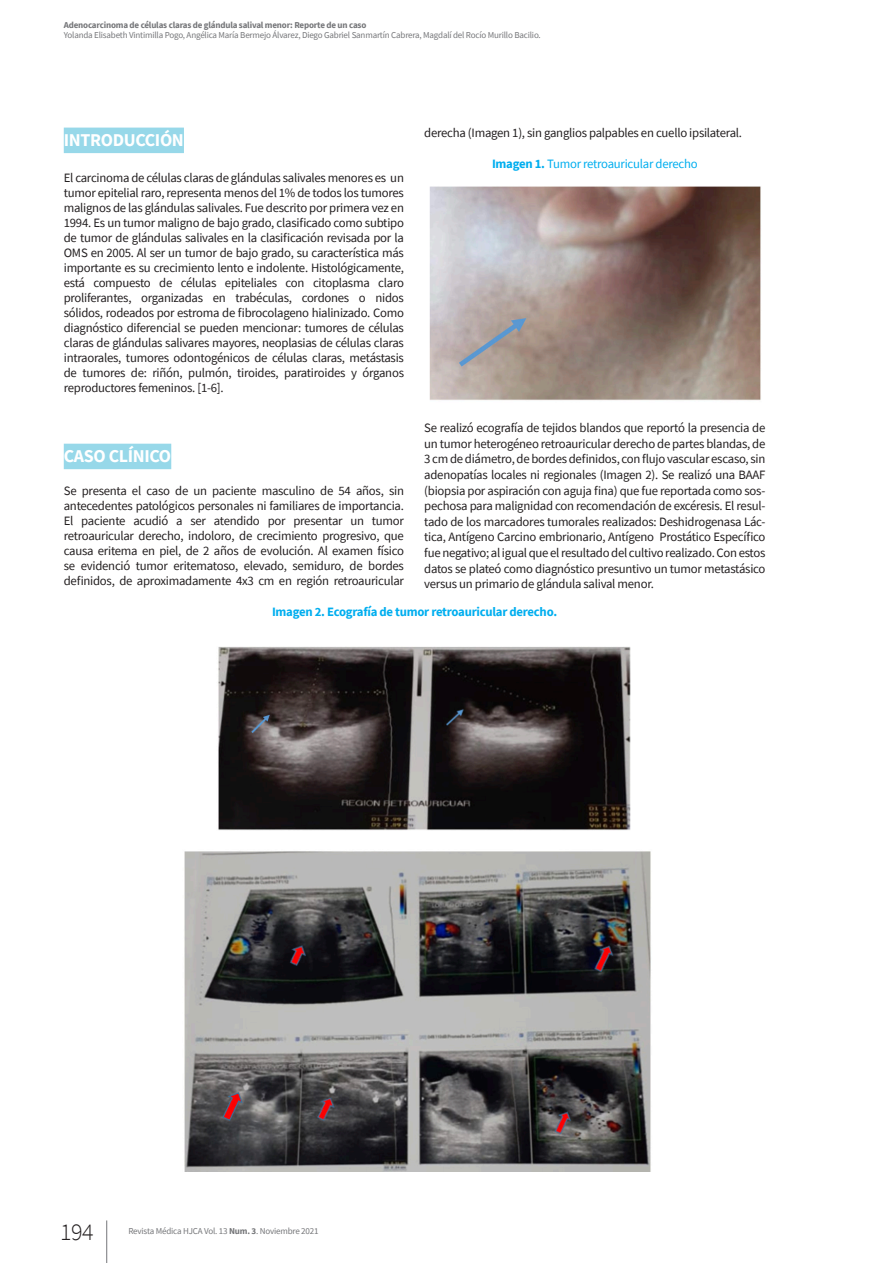
<style>
.page{position:relative;width:893px;height:1263px;background:#fff}
.page>*{position:absolute;margin:0;border:0;box-sizing:border-box;transform-origin:0 0}
.t1{font:300 24px "Source Sans Pro";color:#231f20}
.subtitulo2{font:700 18px "Source Sans Pro";letter-spacing:-.02em;color:#fff}
.texto_mac{font:12.75px/15px "Source Sans Pro";letter-spacing:-.02em;color:#231f20;text-align:justify}
.texto_mac-2{font:700 12.75px "Source Sans Pro";letter-spacing:-.02em;color:#00aeef}
.texto_mac-3{font:12.75px "Source Sans Pro";letter-spacing:-.02em;color:#00aeef}
.up{font:9px "Source Sans Pro";letter-spacing:-.02em;color:#757679}
.up-2{font:700 9px "Source Sans Pro";letter-spacing:-.02em;color:#757679}
.s1{font-weight:700}
</style>
<div class="page">
<hr style="left:106px;top:1220px;width:1px;height:43px;background:#757679">
<div style="left:64px;top:128px;width:120px;height:25px;background:#97d8e9"></div>
<div style="left:64px;top:444px;width:107px;height:25px;background:#97d8e9"></div>
<img style="left:429px;top:186px;width:332px;height:215px">
<img style="left:184px;top:647px;width:467px;height:525px">
<p class="up-2" style="left:64px;top:19px;width:304px">Adenocarcinoma de células claras de glándula salival menor: Reporte de un caso</p>
<p class="up" style="left:64px;top:30px;width:479px">Yolanda Elisabeth Vintimilla Pogo, Angélica María Bermejo Álvarez, Diego Gabriel Sanmartín Cabrera, Magdalí del Rocío Murillo Bacilio.</p>
<p class="subtitulo2" style="left:64px;top:128px;width:122px">INTRODUCCIÓN</p>
<p class="texto_mac" style="left:64px;top:170px;width:342px">El carcinoma de células claras de glándulas salivales menores es un tumor epitelial raro, representa menos del 1% de todos los tumores malignos de las glándulas salivales. Fue descrito por primera vez en 1994. Es un tumor maligno de bajo grado, clasificado como subtipo de tumor de glándulas salivales en la clasificación revisada por la OMS en 2005. Al ser un tumor de bajo grado, su característica más importante es su crecimiento lento e indolente. Histológicamente, está compuesto de células epiteliales con citoplasma claro proliferantes, organizadas en trabéculas, cordones o nidos sólidos, rodeados por estroma de fibrocolageno hialinizado. Como diagnóstico diferencial se pueden mencionar: tumores de células claras de glándulas salivares mayores, neoplasias de células claras intraorales, tumores odontogénicos de células claras, metástasis de tumores de: riñón, pulmón, tiroides, paratiroides y órganos reproductores femeninos. [1-6].</p>
<p class="texto_mac" style="left:424px;top:125px;width:319px">derecha (Imagen 1), sin ganglios palpables en cuello ipsilateral.</p>
<p class="texto_mac-3" style="left:492px;top:156px;width:207px"><span class="s1">Imagen 1.</span> Tumor retroauricular derecho</p>
<p class="texto_mac" style="left:424px;top:420px;width:343px;line-height:15.6px">Se realizó ecografía de tejidos blandos que reportó la presencia de un tumor heterogéneo retroauricular derecho de partes blandas, de 3 cm de diámetro, de bordes definidos, con flujo vascular escaso, sin adenopatías locales ni regionales (Imagen 2). Se realizó una BAAF (biopsia por aspiración con aguja fina) que fue reportada como sos&shy;pechosa para malignidad con recomendación de excéresis. El resul&shy;tado de los marcadores tumorales realizados: Deshidrogenasa Lác&shy;tica, Antígeno Carcino embrionario, Antígeno Prostático Específico fue negativo; al igual que el resultado del cultivo realizado. Con estos datos se plateó como diagnóstico presuntivo un tumor metastásico versus un primario de glándula salival menor.</p>
<p class="texto_mac-2" style="left:272px;top:603px;width:287px">Imagen 2. Ecografía de tumor retroauricular derecho.</p>
<p class="subtitulo2" style="left:64px;top:444px;width:109px">CASO CLÍNICO</p>
<p class="texto_mac" style="left:64px;top:484px;width:342px">Se presenta el caso de un paciente masculino de 54 años, sin antecedentes patológicos personales ni familiares de importancia.<br>El paciente acudió a ser atendido por presentar un tumor retroauricular derecho, indoloro, de crecimiento progresivo, que causa eritema en piel, de 2 años de evolución. Al examen físico se evidenció tumor eritematoso, elevado, semiduro, de bordes definidos, de aproximadamente 4x3 cm en región retroauricular</p>
<h1 class="t1" style="left:60px;top:1217px;width:35px">194</h1>
<p class="up" style="left:128px;top:1226px;width:192px">Revista Médica HJCA Vol. 13 <span class="s1">Num. 3</span>. Noviembre 2021</p>
</div>
